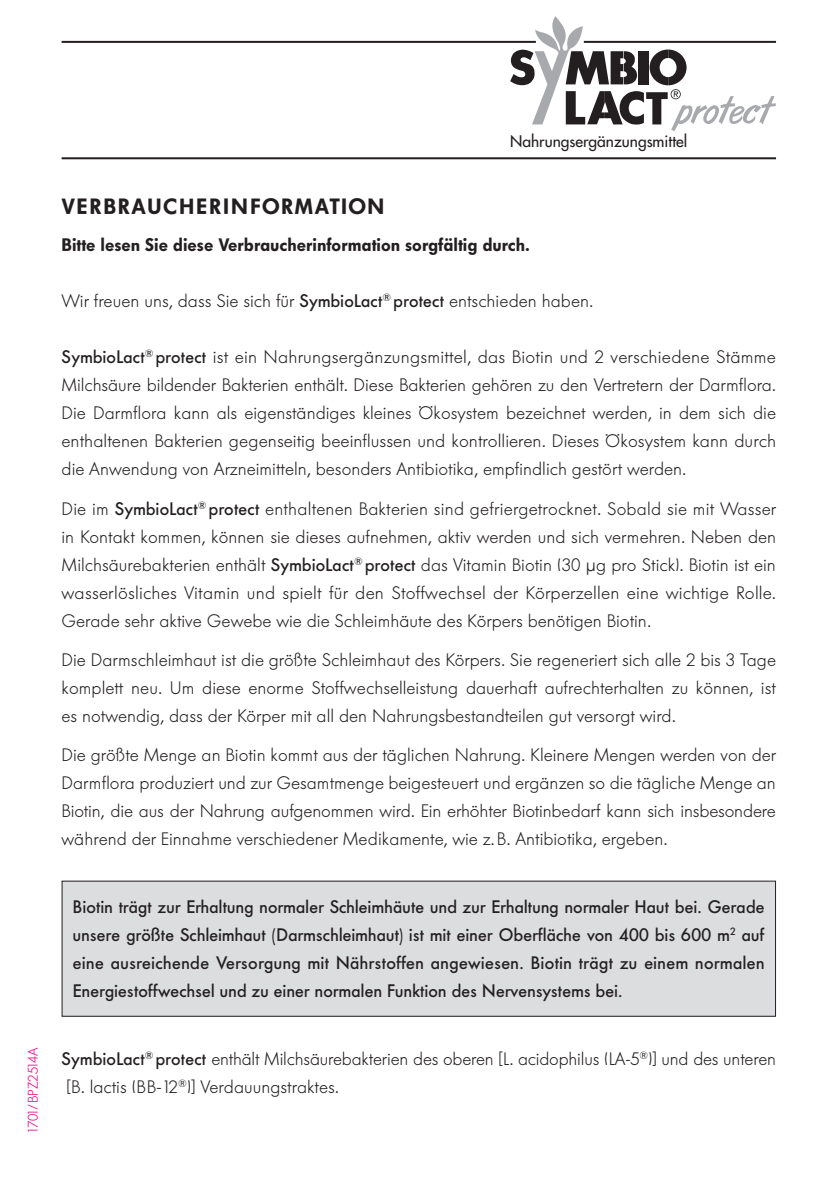
<style>
.page{position:relative;width:839px;height:1191px;background:#fff}
.page>*{position:absolute;margin:0;border:0;box-sizing:border-box;transform-origin:0 0}
.t1{font:800 22px "Futura BQ";letter-spacing:.05em;color:#231f20}
.t2{font:300 18px/28px "Futura BQ";color:#231f20;text-align:justify}
.t3{font:500 18px/28px "Futura BQ";color:#231f20;text-align:justify}
.t4{font:800 18px "Futura BQ";color:#231f20}
.t5{font:500 15.6px "Futura Std";color:#231f20}
.t6{font:300 14px "Futura BQ";letter-spacing:-.01em;color:#ed028c}
.s1{font-weight:500}
.s2{font-family:"Futura LH"}
</style>
<div class="page">
<div style="left:62px;top:881px;width:713px;height:135px;background:#dcdddf"></div>
<hr style="left:62px;top:41px;width:474px;height:2px;background:#231f20">
<hr style="left:62px;top:157px;width:714px;height:2px;background:#231f20">
<svg style="left:510px;top:16px;width:266px;height:115px"></svg>
<p class="t6" style="left:25px;top:1133px;width:88px;rotate:-90deg">1701/BPZ2514A</p>
<p class="t5" style="left:510px;top:132px;width:178px">Nahrungsergänzungsmittel</p>
<p class="t1" style="left:62px;top:193px;width:324px">VERBRAUCHERINFORMATION</p>
<p class="t4" style="left:62px;top:234px;width:469px">Bitte lesen Sie diese Verbraucherinformation sorgfältig durch.</p>
<p class="t2" style="left:62px;top:287px;width:533px">Wir freuen uns, dass Sie sich für <span class="s1">SymbioLact</span><sup>®</sup> <span class="s1">protect</span> entschieden haben.</p>
<p class="t2" style="left:62px;top:343px;width:716px"><span class="s1">SymbioLact</span><sup>®</sup> <span class="s1">protect</span> ist ein Nahrungsergänzungsmittel, das Biotin und 2 verschiedene Stämme Milchsäure bildender Bakterien enthält. Diese Bakterien gehören zu den Vertretern der Darmflora.<br>Die Darmflora kann als eigenständiges kleines Ökosystem bezeichnet werden, in dem sich die enthaltenen Bakterien gegenseitig beeinflussen und kontrollieren. Dieses Ökosystem kann durch die Anwendung von Arzneimitteln, besonders Antibiotika, empfindlich gestört werden.</p>
<p class="t2" style="left:62px;top:494px;width:716px">Die im <span class="s1">SymbioLact</span><sup>®</sup> <span class="s1">protect</span> enthaltenen Bakterien sind gefriergetrocknet. Sobald sie mit Wasser in Kontakt kommen, können sie dieses aufnehmen, aktiv werden und sich vermehren. Neben den Milchsäurebakterien enthält <span class="s1">SymbioLact</span><sup>®</sup> <span class="s1">protect</span> das Vitamin Biotin (30 <span class="s2">μ</span>g pro Stick). Biotin ist ein wasserlösliches Vitamin und spielt für den Stoffwechsel der Körperzellen eine wichtige Rolle.<br>Gerade sehr aktive Gewebe wie die Schleimhäute des Körpers benötigen Biotin.</p>
<p class="t2" style="left:62px;top:646px;width:716px">Die Darmschleimhaut ist die größte Schleimhaut des Körpers. Sie regeneriert sich alle 2 bis 3 Tage komplett neu. Um diese enorme Stoffwechselleistung dauerhaft aufrechterhalten zu können, ist es notwendig, dass der Körper mit all den Nahrungsbestandteilen gut versorgt wird.</p>
<p class="t2" style="left:62px;top:741px;width:716px">Die größte Menge an Biotin kommt aus der täglichen Nahrung. Kleinere Mengen werden von der Darmflora produziert und zur Gesamtmenge beigesteuert und ergänzen so die tägliche Menge an Biotin, die aus der Nahrung aufgenommen wird. Ein erhöhter Biotinbedarf kann sich insbesondere während der Einnahme verschiedener Medikamente, wie z.B. Antibiotika, ergeben.</p>
<p class="t3" style="left:73px;top:893px;width:693px">Biotin trägt zur Erhaltung normaler Schleimhäute und zur Erhaltung normaler Haut bei. Gerade unsere größte Schleimhaut (Darmschleimhaut) ist mit einer Oberfläche von 400 bis 600 m<sup>2</sup> auf eine ausreichende Versorgung mit Nährstoffen angewiesen. Biotin trägt zu einem normalen Energiestoffwechsel und zu einer normalen Funktion des Nervensystems bei.</p>
<p class="t2" style="left:62px;top:1044px;width:716px"><span class="s1">SymbioLact</span><sup>®</sup> <span class="s1">protect</span> enthält Milchsäurebakterien des oberen [L. acidophilus (LA-5<sup>®</sup>)] und des unteren [B. lactis (BB-12<sup>®</sup>)] Verdauungstraktes.</p>
</div>
